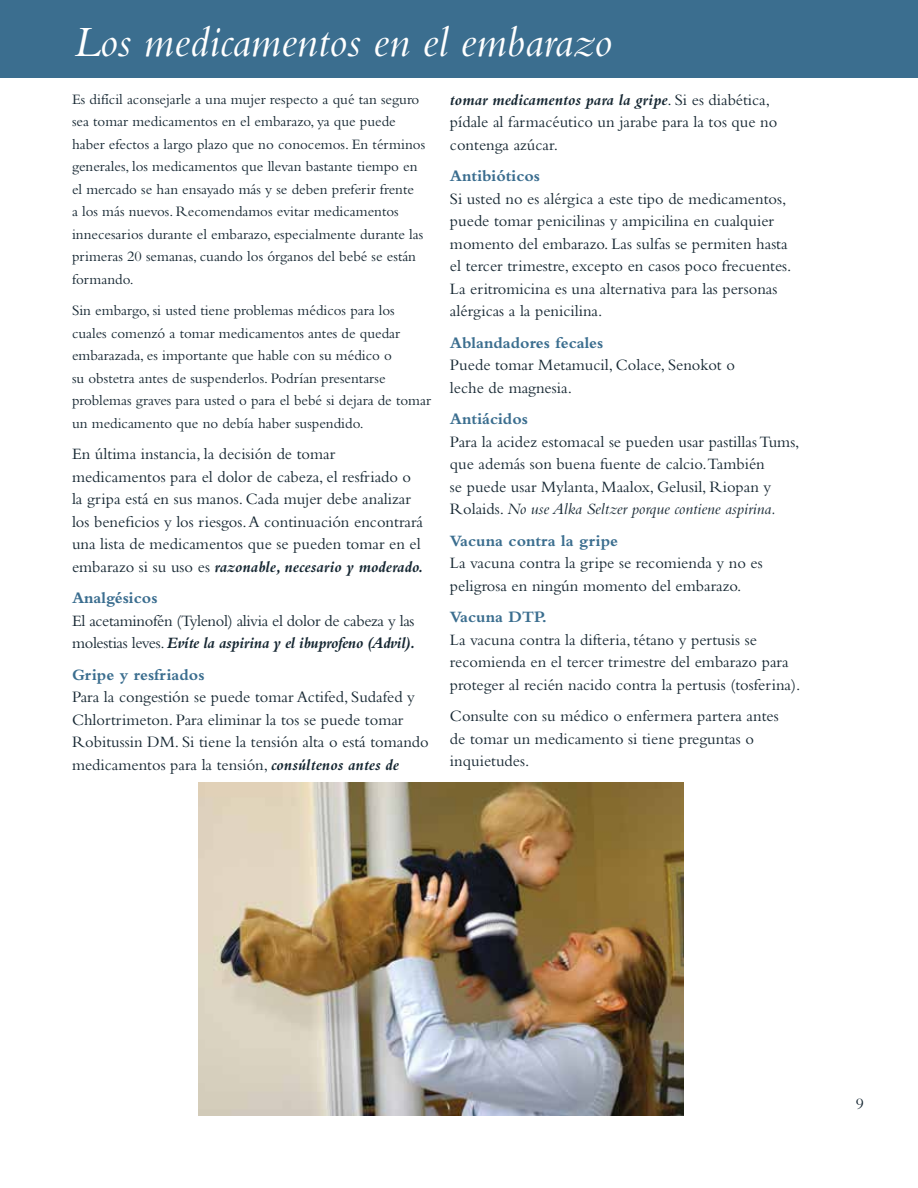
<style>
.page{position:relative;width:918px;height:1188px;background:#fff}
.page>*{position:absolute;margin:0;border:0;box-sizing:border-box;transform-origin:0 0}
.t1{font:italic 45px "Bembo Std";color:#fff}
.t2{font:16.5px/22.5px "Bembo Std";color:#162732}
.t3{font:16.5px/22.5px "Bembo Std";letter-spacing:-.02em;color:#162732}
.t4{font:700 16.5px "Bembo Std";color:#3b6e8f}
.t5{font:700 16.5px "Bembo Std";color:#3a6d8f}
.t6{font:15px/22.5px "Bembo Std";color:#162732}
.s1{font-weight:700;font-style:italic}
.s2{font-style:italic}
</style>
<div class="page">
<div style="left:0;top:0;width:918px;height:77px;background:#3b6e8f"></div>
<img style="left:198px;top:782px;width:486px;height:334px">
<h1 class="t1" style="left:74px;top:15px;width:540px">Los medicamentos en el embarazo</h1>
<p class="t6" style="left:72px;top:87px;width:355px">Es difícil aconsejarle a una mujer respecto a qué tan seguro sea tomar medicamentos en el embarazo, ya que puede haber efectos a largo plazo que no conocemos. En términos generales, los medicamentos que llevan bastante tiempo en el mercado se han ensayado más y se deben preferir frente<br>a los más nuevos. Recomendamos evitar medicamentos innecesarios durante el embarazo, especialmente durante las primeras 20 semanas, cuando los órganos del bebé se están formando.</p>
<p class="t6" style="left:72px;top:299px;width:361px">Sin embargo, si usted tiene problemas médicos para los cuales comenzó a tomar medicamentos antes de quedar embarazada, es importante que hable con su médico o<br>su obstetra antes de suspenderlos. Podrían presentarse problemas graves para usted o para el bebé si dejara de tomar un medicamento que no debía haber suspendido.</p>
<p class="t2" style="left:72px;top:442px;width:353px">En última instancia, la decisión de tomar medicamentos para el dolor de cabeza, el resfriado o la gripa está en sus manos. Cada mujer debe analizar los beneficios y los riesgos. A continuación encontrará una lista de medicamentos que se pueden tomar en el embarazo si su uso es <span class="s1">razonable, necesario y moderado.</span></p>
<p class="t5" style="left:72px;top:589px;width:87px">Analgésicos</p>
<p class="t3" style="left:72px;top:609px;width:345px">El acetaminofén (Tylenol) alivia el dolor de cabeza y las molestias leves. <span class="s1">Evíte la aspirina y el ibuprofeno (Advil).</span></p>
<p class="t4" style="left:72px;top:665px;width:134px">Gripe y resfriados</p>
<p class="t2" style="left:72px;top:686px;width:358px">Para la congestión se puede tomar Actifed, Sudafed y Chlortrimeton. Para eliminar la tos se puede tomar Robitussin DM. Si tiene la tensión alta o está tomando medicamentos para la tensión, <span class="s1">consúltenos antes de</span></p>
<p class="t2" style="left:450px;top:88px;width:329px"><span class="s1">tomar medicamentos para la gripe</span>. Si es diabética, pídale al farmacéutico un jarabe para la tos que no contenga azúcar.</p>
<p class="t5" style="left:450px;top:167px;width:92px">Antibióticos</p>
<p class="t2" style="left:450px;top:187px;width:343px">Si usted no es alérgica a este tipo de medicamentos, puede tomar penicilinas y ampicilina en cualquier momento del embarazo. Las sulfas se permiten hasta el tercer trimestre, excepto en casos poco frecuentes.<br>La eritromicina es una alternativa para las personas alérgicas a la penicilina.</p>
<p class="t4" style="left:450px;top:333px;width:155px">Ablandadores fecales</p>
<p class="t2" style="left:450px;top:354px;width:286px">Puede tomar Metamucil, Colace, Senokot o leche de magnesia.</p>
<p class="t4" style="left:450px;top:410px;width:80px">Antiácidos</p>
<p class="t2" style="left:450px;top:430px;width:351px">Para la acidez estomacal se pueden usar pastillas Tums, que además son buena fuente de calcio.También<br>se puede usar Mylanta, Maalox, Gelusil, Riopan y Rolaids. <span class="s2">No use Alka Seltzer porque contiene aspirina.</span></p>
<p class="t4" style="left:450px;top:531px;width:170px">Vacuna contra la gripe</p>
<p class="t2" style="left:450px;top:552px;width:314px">La vacuna contra la gripe se recomienda y no es peligrosa en ningún momento del embarazo.</p>
<p class="t4" style="left:450px;top:608px;width:99px">Vacuna DTP.</p>
<p class="t2" style="left:450px;top:628px;width:352px">La vacuna contra la difteria, tétano y pertusis se recomienda en el tercer trimestre del embarazo para proteger al recién nacido contra la pertusis (tosferina).</p>
<p class="t2" style="left:450px;top:705px;width:330px">Consulte con su médico o enfermera partera antes de tomar un medicamento si tiene preguntas o inquietudes.</p>
<p class="t2" style="left:856px;top:1092px;width:10px">9</p>
</div>
